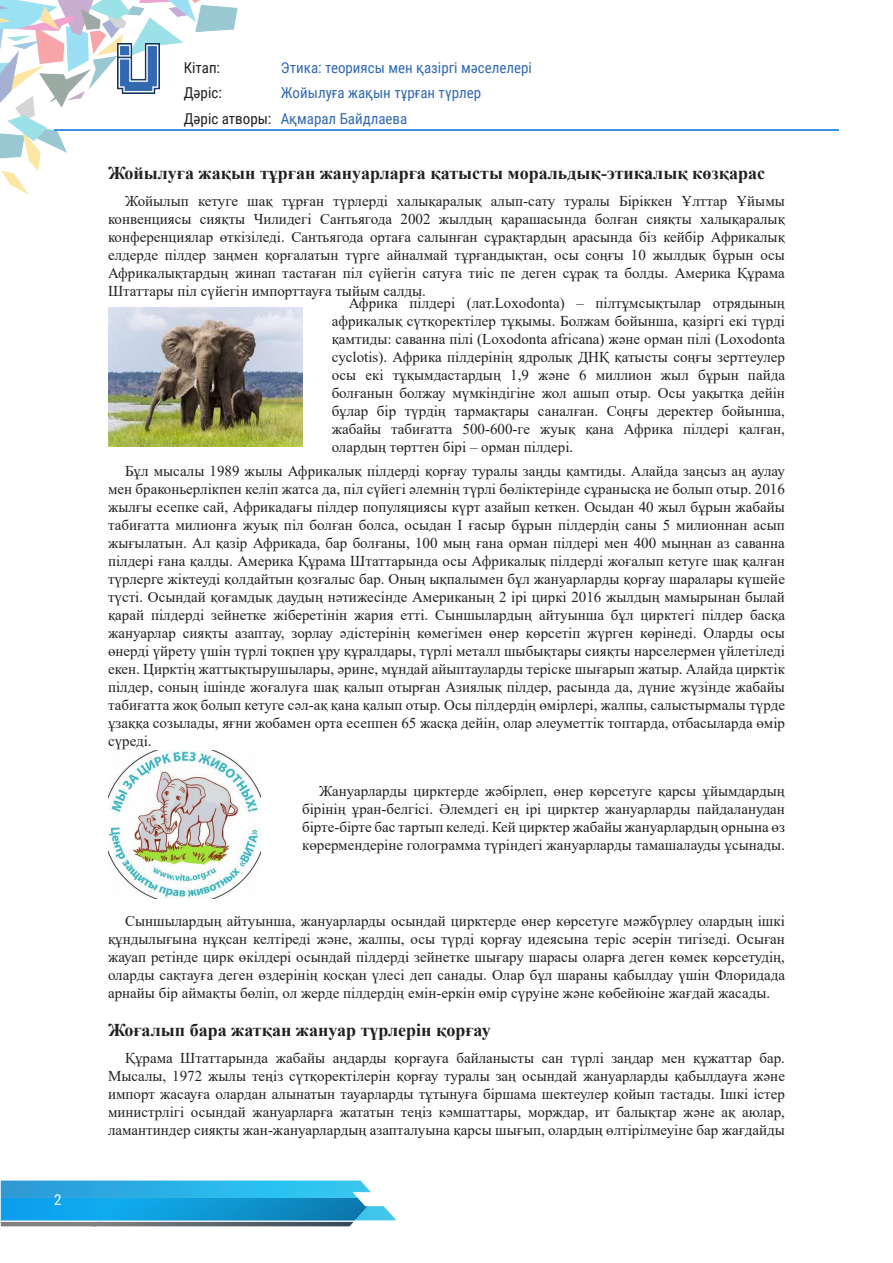
<style>
.page{position:relative;width:893px;height:1263px;background:#fff}
.page>*{position:absolute;margin:0;border:0;box-sizing:border-box;transform-origin:0 0}
.tema{font:700 18px "Times New Roman";color:#231f20}
.t1{font:15px/18px "Times New Roman";color:#231f20;text-align:justify}
.t2{font:15px/25.5px "Roboto Condensed";color:#3269b1}
.t3{font:15px/25.5px "Roboto Condensed";color:#231f20}
.t4{font:15px "Roboto Condensed";color:#fff}
</style>
<div class="page">
<img style="left:0;top:0;width:238px;height:195px">
<hr style="left:54px;top:129px;width:785px;height:2px;background:#3b91e8">
<img style="left:118px;top:44px;width:41px;height:49px">
<svg style="left:1px;top:1180px;width:395px;height:46px;background:#5bb6d9"></svg>
<img style="left:1px;top:1198px;width:367px;height:22px">
<img style="left:108px;top:308px;width:194px;height:138px">
<img style="left:108px;top:750px;width:153px;height:149px">
<p class="t4" style="left:54px;top:1189px;width:9px">2</p>
<p class="t3" style="left:184px;top:54px;width:89px">Кітап:<br>Дәріс:<br>Дәріс атворы:</p>
<p class="t2" style="left:281px;top:54px;width:253px">Этика: теориясы мен қазіргі мәселелері<br>Жойылуға жақын тұрған түрлер<br>Ақмарал Байдлаева</p>
<p class="tema" style="left:108px;top:160px;width:659px">Жойылуға жақын тұрған жануарларға қатысты моральдық-этикалық көзқарас</p>
<p class="t1" style="left:108px;top:191px;width:678px;text-indent:17px">Жойылып кетуге шақ тұрған түрлерді халықаралық алып-сату туралы Біріккен Ұлттар Ұйымы конвенциясы сияқты Чилидегі Сантьягода 2002 жылдың қарашасында болған сияқты халықаралық конференциялар өткізіледі. Сантьягода ортаға салынған сұрақтардың арасында біз кейбір Африкалық елдерде пілдер заңмен қорғалатын түрге айналмай тұрғандықтан, осы соңғы 10 жылдық бұрын осы Африкалықтардың жинап тастаған піл сүйегін сатуға тиіс пе деген сұрақ та болды. Америка Құрама Штаттары піл сүйегін импорттауға тыйым салды.</p>
<p class="t1" style="left:332px;top:294px;width:455px;text-indent:17px">Африка пілдері (лат.Loxodonta) – пілтұмсықтылар отрядының африкалық сүтқоректілер тұқымы. Болжам бойынша, қазіргі екі түрді қамтиды: саванна пілі (Loxodonta africana) және орман пілі (Loxodonta cyclotis). Африка пілдерінің ядролық ДНҚ қатысты соңғы зерттеулер осы екі тұқымдастардың 1,9 және 6 миллион жыл бұрын пайда болғанын болжау мүмкіндігіне жол ашып отыр. Осы уақытқа дейін бұлар бір түрдің тармақтары саналған. Соңғы деректер бойынша, жабайы табиғатта 500-600-ге жуық қана Африка пілдері қалған, олардың төрттен бірі – орман пілдері.</p>
<p class="t1" style="left:108px;top:461px;width:678px;text-indent:17px">Бұл мысалы 1989 жылы Африкалық пілдерді қорғау туралы заңды қамтиды. Алайда заңсыз аң аулау мен браконьерлікпен келіп жатса да, піл сүйегі әлемнің түрлі бөліктерінде сұранысқа ие болып отыр. 2016 жылғы есепке сай, Африкадағы пілдер популяциясы күрт азайып кеткен. Осыдан 40 жыл бұрын жабайы табиғатта милионға жуық піл болған болса, осыдан I ғасыр бұрын пілдердің саны 5 милионнан асып жығылатын. Ал қазір Африкада, бар болғаны, 100 мың ғана орман пілдері мен 400 мыңнан аз саванна пілдері ғана қалды. Америка Құрама Штаттарында осы Африкалық пілдерді жоғалып кетуге шақ қалған түрлерге жіктеуді қолдайтын қозғалыс бар. Оның ықпалымен бұл жануарларды қорғау шаралары күшейе түсті. Осындай қоғамдық даудың нәтижесінде Американың 2 ірі циркі 2016 жылдың мамырынан былай қарай пілдерді зейнетке жіберетінін жария етті. Сыншылардың айтуынша бұл цирктегі пілдер басқа жануарлар сияқты азаптау, зорлау әдістерінің көмегімен өнер көрсетіп жүрген көрінеді. Оларды осы өнерді үйрету үшін түрлі тоқпен ұру құралдары, түрлі металл шыбықтары сияқты нарселермен үйлетіледі екен. Цирктің жаттықтырушылары, әрине, мұндай айыптауларды теріске шығарып жатыр. Алайда цирктік пілдер, соның ішінде жоғалуға шақ қалып отырған Азиялық пілдер, расында да, дүние жүзінде жабайы табиғатта жоқ болып кетуге сәл-ақ қана қалып отыр. Осы пілдердің өмірлері, жалпы, салыстырмалы түрде ұзаққа созылады, яғни жобамен орта есеппен 65 жасқа дейін, олар әлеуметтік топтарда, отбасыларда өмір сүреді.</p>
<p class="t1" style="left:302px;top:781px;width:484px;text-indent:17px">Жануарларды цирктерде жәбірлеп, өнер көрсетуге қарсы ұйымдардың бірінің ұран-белгісі. Әлемдегі ең ірі цирктер жануарларды пайдаланудан бірте-бірте бас тартып келеді. Кей цирктер жабайы жануарлардың орнына өз көрермендеріне голограмма түріндегі жануарларды тамашалауды ұсынады.</p>
<p class="t1" style="left:108px;top:911px;width:678px;text-indent:17px">Сыншылардың айтуынша, жануарларды осындай цирктерде өнер көрсетуге мәжбүрлеу олардың ішкі құндылығына нұқсан келтіреді және, жалпы, осы түрді қорғау идеясына теріс әсерін тигізеді. Осыған жауап ретінде цирк өкілдері осындай пілдерді зейнетке шығару шарасы оларға деген көмек көрсетудің, оларды сақтауға деген өздерінің қосқан үлесі деп санады. Олар бұл шараны қабылдау үшін Флоридада арнайы бір аймақты бөліп, ол жерде пілдердің емін-еркін өмір сүруіне және көбейюіне жағдай жасады.</p>
<p class="tema" style="left:108px;top:1017px;width:384px">Жоғалып бара жатқан жануар түрлерін қорғау</p>
<p class="t1" style="left:108px;top:1048px;width:678px;text-indent:17px">Құрама Штаттарында жабайы аңдарды қорғауға байланысты сан түрлі заңдар мен құжаттар бар.<br>Мысалы, 1972 жылы теңіз сүтқоректілерін қорғау туралы заң осындай жануарларды қабылдауға және импорт жасауға олардан алынатын тауарларды тұтынуға біршама шектеулер қойып тастады. Ішкі істер министрлігі осындай жануарларға жататын теңіз кәмшаттары, морждар, ит балықтар және ақ аюлар, ламантиндер сияқты жан-жануарлардың азапталуына қарсы шығып, олардың өлтірілмеуіне бар жағдайды</p>
</div>
